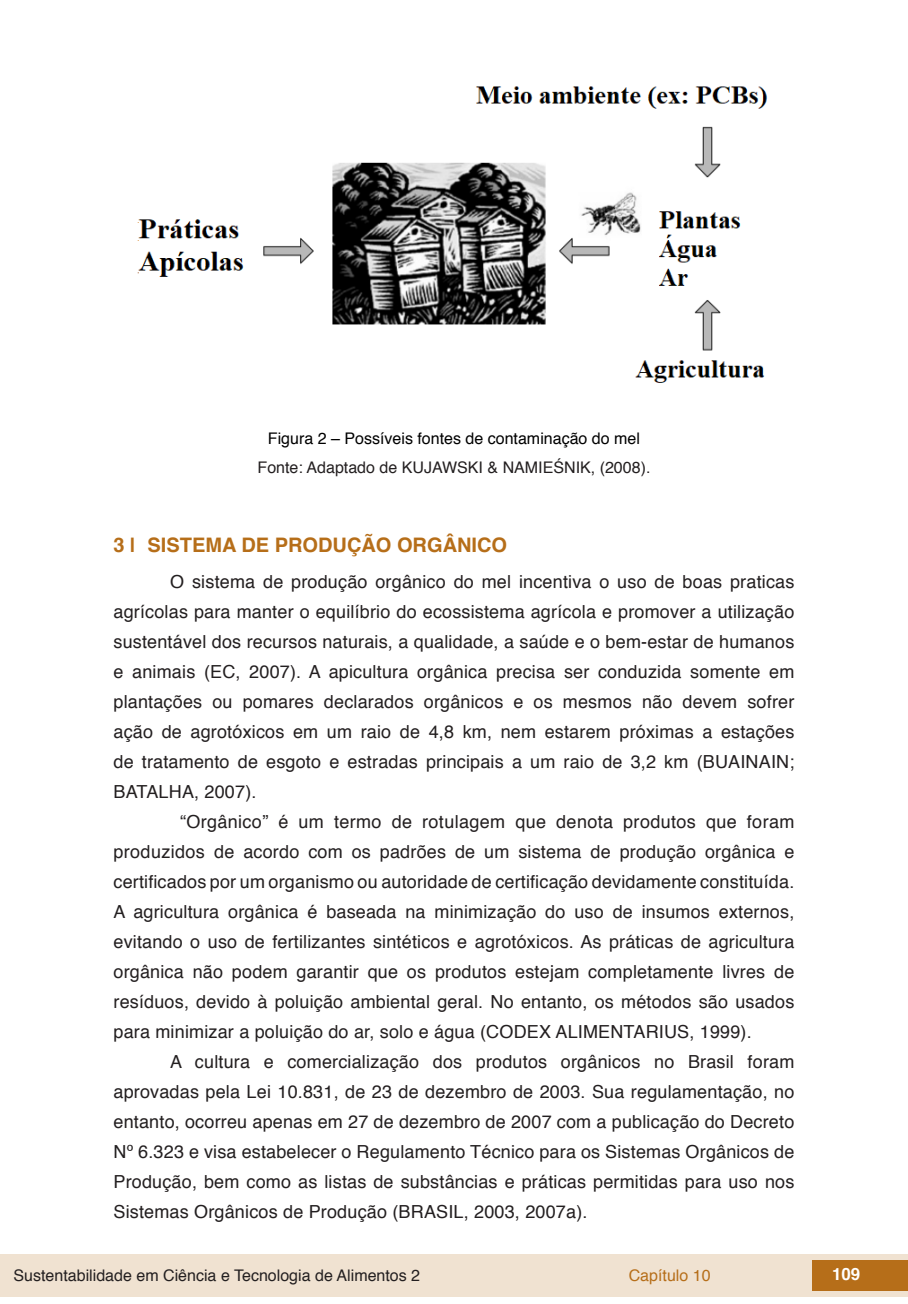
<style>
.page{position:relative;width:908px;height:1304px;background:#fff}
.page>*{position:absolute;margin:0;border:0;box-sizing:border-box;transform-origin:0 0}
.t1{font:700 20px "Helvetica";color:#b66e19}
.txt{font:18px/30px "Helvetica";letter-spacing:.01em;color:#231f20;text-align:justify}
.t2{font:700 16.8px "Helvetica";color:#fff}
.fonte_tab_gra_imag{font:16px "Helvetica";color:#231f20}
.info_tab_graf_imag{font:16px "Helvetica";color:#000}
.t3{font:16px "Helvetica";color:#b66e19}
</style>
<div class="page">
<div style="left:0;top:1254px;width:906px;height:43px;background:#f0e2d1"></div>
<div style="left:812px;top:1261px;width:95px;height:30px;background:#b66e19"></div>
<img style="left:137px;top:86px;width:631px;height:297px">
<p class="info_tab_graf_imag" style="left:268px;top:426px;width:373px">Figura 2 – Possíveis fontes de contaminação do mel</p>
<p class="fonte_tab_gra_imag" style="left:257px;top:455px;width:394px">Fonte: Adaptado de KUJAWSKI &amp; NAMIEŚNIK, (2008).</p>
<p class="t1" style="left:113px;top:529px;width:395px">3 | SISTEMA DE PRODUÇÃO ORGÂNICO</p>
<p class="txt" style="left:113px;top:567px;width:682px;text-indent:57px">O sistema de produção orgânico do mel incentiva o uso de boas praticas agrícolas para manter o equilíbrio do ecossistema agrícola e promover a utilização sustentável dos recursos naturais, a qualidade, a saúde e o bem-estar de humanos e animais (EC, 2007). A apicultura orgânica precisa ser conduzida somente em plantações ou pomares declarados orgânicos e os mesmos não devem sofrer ação de agrotóxicos em um raio de 4,8 km, nem estarem próximas a estações de tratamento de esgoto e estradas principais a um raio de 3,2 km (BUAINAIN; BATALHA, 2007).</p>
<p class="txt" style="left:113px;top:807px;width:682px;text-indent:66px">“Orgânico” é um termo de rotulagem que denota produtos que foram produzidos de acordo com os padrões de um sistema de produção orgânica e certificados por um organismo ou autoridade de certificação devidamente constituída.<br>A agricultura orgânica é baseada na minimização do uso de insumos externos, evitando o uso de fertilizantes sintéticos e agrotóxicos. As práticas de agricultura orgânica não podem garantir que os produtos estejam completamente livres de resíduos, devido à poluição ambiental geral. No entanto, os métodos são usados para minimizar a poluição do ar, solo e água (CODEX ALIMENTARIUS, 1999).</p>
<p class="txt" style="left:113px;top:1047px;width:682px;text-indent:57px">A cultura e comercialização dos produtos orgânicos no Brasil foram aprovadas pela Lei 10.831, de 23 de dezembro de 2003. Sua regulamentação, no entanto, ocorreu apenas em 27 de dezembro de 2007 com a publicação do Decreto Nº 6.323 e visa estabelecer o Regulamento Técnico para os Sistemas Orgânicos de Produção, bem como as listas de substâncias e práticas permitidas para uso nos Sistemas Orgânicos de Produção (BRASIL, 2003, 2007a).</p>
<p class="fonte_tab_gra_imag" style="left:14px;top:1263px;width:408px">Sustentabilidade em Ciência e Tecnologia de Alimentos 2</p>
<p class="t3" style="left:628px;top:1263px;width:83px">Capítulo 10</p>
<p class="t2" style="left:831px;top:1261px;width:30px">109</p>
</div>
